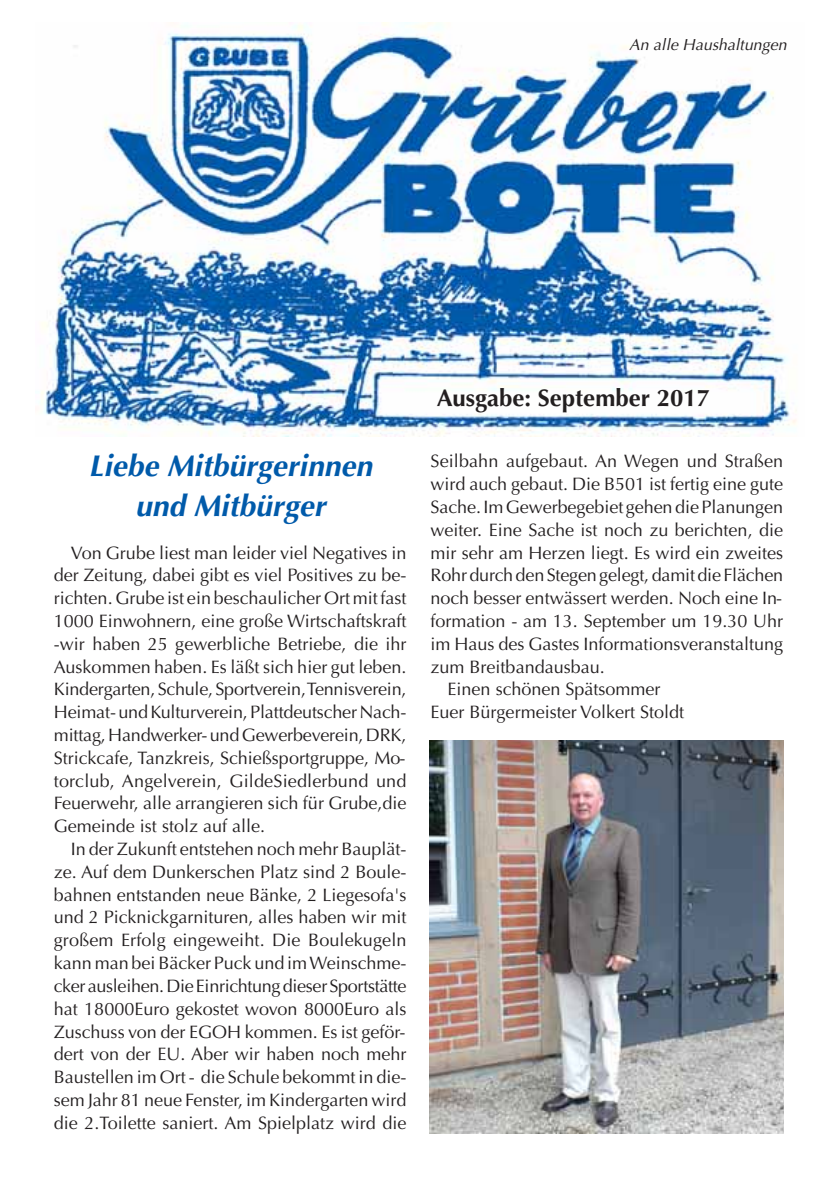
<style>
.page{position:relative;width:840px;height:1191px;background:#fff}
.page>*{position:absolute;margin:0;border:0;box-sizing:border-box;transform-origin:0 0}
.t1{font:italic 700 30px/40px "Optima";color:#005aaa;text-align:center}
.t2{font:700 24px "Optima";color:#231f20}
.t3{font:18px/22.8px "Optima";color:#231f20;text-align:justify}
.t4{font:italic 16px "Optima";color:#231f20}
</style>
<div class="page">
<img style="left:41px;top:23px;width:756px;height:414px">
<img style="left:429px;top:740px;width:353px;height:393px">
<p class="t4" style="left:628px;top:38px;width:159px">An alle Haushaltungen</p>
<h1 class="t1" style="left:88px;top:449px;width:285px">Liebe Mitbürgerinnen und Mitbürger</h1>
<p class="t3" style="left:54px;top:543px;width:354px;text-indent:17px">Von Grube liest man leider viel Negatives in der Zeitung, dabei gibt es viel Positives zu be&shy;richten. Grube ist ein beschaulicher Ort mit fast 1000 Einwohnern, eine große Wirtschaftskraft -wir haben 25 gewerbliche Betriebe, die ihr Auskommen haben. Es läßt sich hier gut leben.<br>Kindergarten, Schule, Sportverein, Tennisverein, Heimat- und Kulturverein, Plattdeutscher Nach&shy;mittag, Handwerker- und Gewerbeverein, DRK, Strickcafe, Tanzkreis, Schießsportgruppe, Mo&shy;torclub, Angelverein, GildeSiedlerbund und Feuerwehr, alle arrangieren sich für Grube,die Gemeinde ist stolz auf alle.</p>
<p class="t3" style="left:54px;top:839px;width:354px;text-indent:17px">In der Zukunft entstehen noch mehr Bauplät&shy;ze. Auf dem Dunkerschen Platz sind 2 Boule&shy;bahnen entstanden neue Bänke, 2 Liegesofa's und 2 Picknickgarnituren, alles haben wir mit großem Erfolg eingeweiht. Die Boulekugeln kann man bei Bäcker Puck und im Weinschme&shy;cker ausleihen. Die Einrichtung dieser Sportstätte hat 18000Euro gekostet wovon 8000Euro als Zuschuss von der EGOH kommen. Es ist geför&shy;dert von der EU. Aber wir haben noch mehr Baustellen im Ort - die Schule bekommt in die&shy;sem Jahr 81 neue Fenster, im Kindergarten wird die 2.Toilette saniert. Am Spielplatz wird die</p>
<h2 class="t2" style="left:436px;top:388px;width:275px">Ausgabe: September 2017</h2>
<p class="t3" style="left:430px;top:451px;width:354px">Seilbahn aufgebaut. An Wegen und Straßen</p>
<p class="t3" style="left:430px;top:474px;width:354px">wird auch gebaut. Die B501 ist fertig eine gute</p>
<p class="t3" style="left:430px;top:497px;width:354px">Sache. Im Gewerbegebiet gehen die Planungen</p>
<p class="t3" style="left:430px;top:520px;width:354px">weiter. Eine Sache ist noch zu berichten, die</p>
<p class="t3" style="left:430px;top:543px;width:354px">mir sehr am Herzen liegt. Es wird ein zweites</p>
<p class="t3" style="left:430px;top:565px;width:354px">Rohr durch den Stegen gelegt, damit die Flächen</p>
<p class="t3" style="left:430px;top:588px;width:353px">noch besser entwässert werden. Noch eine In-</p>
<p class="t3" style="left:430px;top:611px;width:354px">formation - am 13. September um 19.30 Uhr</p>
<p class="t3" style="left:430px;top:634px;width:354px">im Haus des Gastes Informationsveranstaltung</p>
<p class="t3" style="left:430px;top:657px;width:176px">zum Breitbandausbau.</p>
<p class="t3" style="left:447px;top:679px;width:214px">Einen schönen Spätsommer</p>
<p class="t3" style="left:430px;top:702px;width:255px">Euer Bürgermeister Volkert Stoldt</p>
</div>
